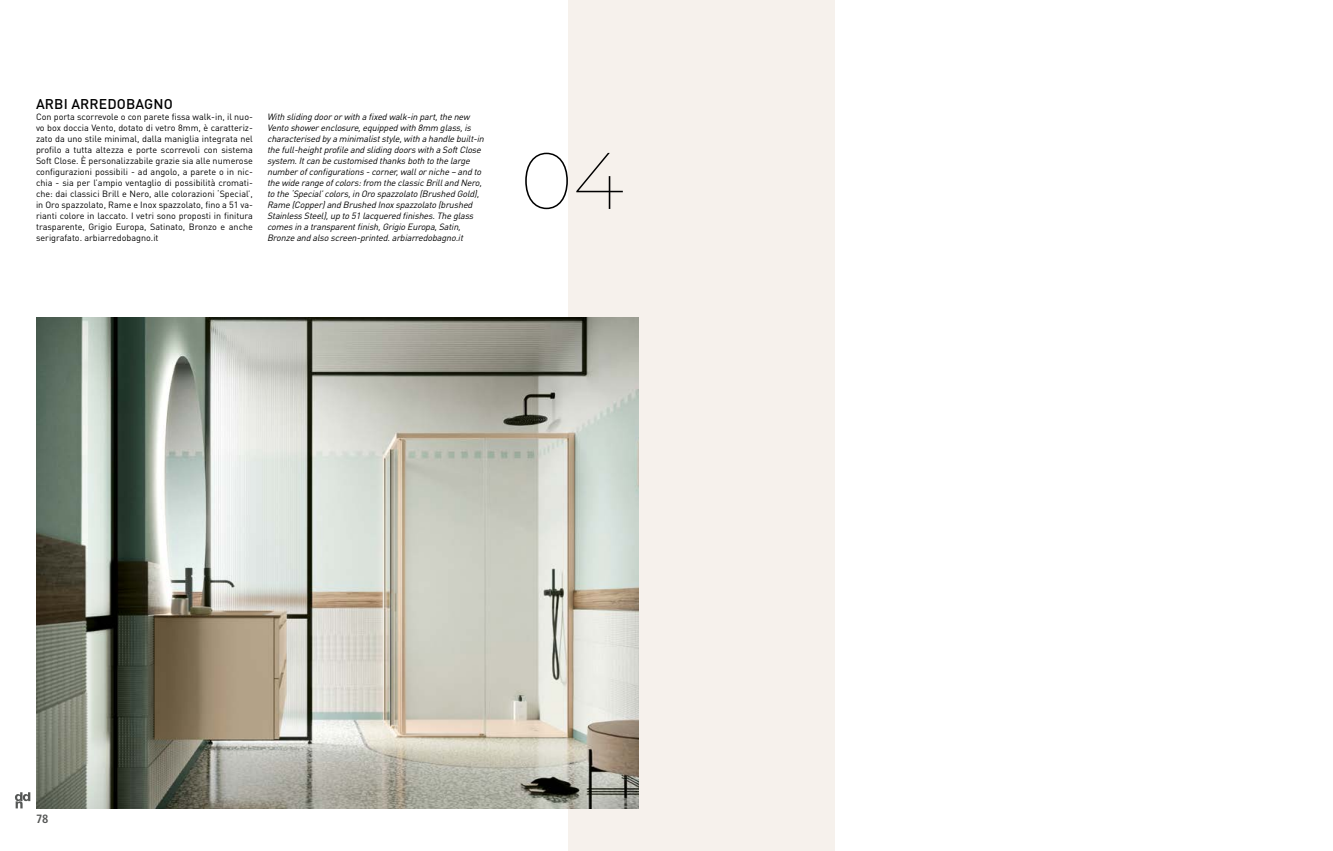
<style>
.page{position:relative;width:1333px;height:851px;background:#fff}
.page>*{position:absolute;margin:0;border:0;box-sizing:border-box;transform-origin:0 0}
.t1{font:100 80px "Montserrat";color:#000}
.t2{font:500 14px "DIN Pro";letter-spacing:.01em;color:#000}
.t3{font:700 condensed 12px "Frutiger LT Std";color:#555756}
.t4{font:italic 9px/11px "DIN Pro";color:#000}
.t5{font:9px/11px "DIN Pro";color:#000;text-align:justify}
</style>
<div class="page">
<div style="left:666px;top:0;width:168px;height:850px;background:#f6f1ec"></div>
<svg style="left:15px;top:792px;width:15px;height:16px"></svg>
<div style="left:568px;top:0;width:98px;height:850px;background:#f6f1ec"></div>
<img style="left:36px;top:317px;width:602px;height:491px">
<h2 class="t2" style="left:36px;top:94px;width:138px">ARBI ARREDOBAGNO</h2>
<p class="t5" style="left:36px;top:110px;width:218px">Con porta scorrevole o con parete fissa walk-in, il nuo&shy;vo box doccia Vento, dotato di vetro 8mm, è caratteriz&shy;zato da uno stile minimal, dalla maniglia integrata nel profilo a tutta altezza e porte scorrevoli con sistema Soft Close. È personalizzabile grazie sia alle numerose configurazioni possibili - ad angolo, a parete o in nic&shy;chia - sia per l’ampio ventaglio di possibilità cromati&shy;che: dai classici Brill e Nero, alle colorazioni ‘Special’, in Oro spazzolato, Rame e Inox spazzolato, fino a 51 va&shy;rianti colore in laccato. I vetri sono proposti in finitura trasparente, Grigio Europa, Satinato, Bronzo e anche serigrafato. arbiarredobagno.it</p>
<p class="t4" style="left:267px;top:110px;width:221px">With slidingdoororwith afixedwalk-in part,thenew Ventoshowerenclosure,equippedwith 8mm glass,is characterisedbyaminimaliststyle,with ahandlebuilt-in thefull-heightprofileandslidingdoorswith aSoftClose system.Itcan becustomisedthanksboth tothelarge numberofconfigurations-corner,wallorniche–andto thewiderangeofcolors:from theclassicBrillandNero, tothe‘Special’colors,in Orospazzolato(BrushedGold), Rame(Copper)andBrushedInoxspazzolato(brushed StainlessSteel),upto51lacqueredfinishes.Theglass comesin atransparentfinish,GrigioEuropa,Satin, Bronzeandalsoscreen-printed.arbiarredobagno.it</p>
<h1 class="t1" style="left:520px;top:127px;width:105px">04</h1>
<h3 class="t3" style="left:36px;top:811px;width:14px">78</h3>
</div>
